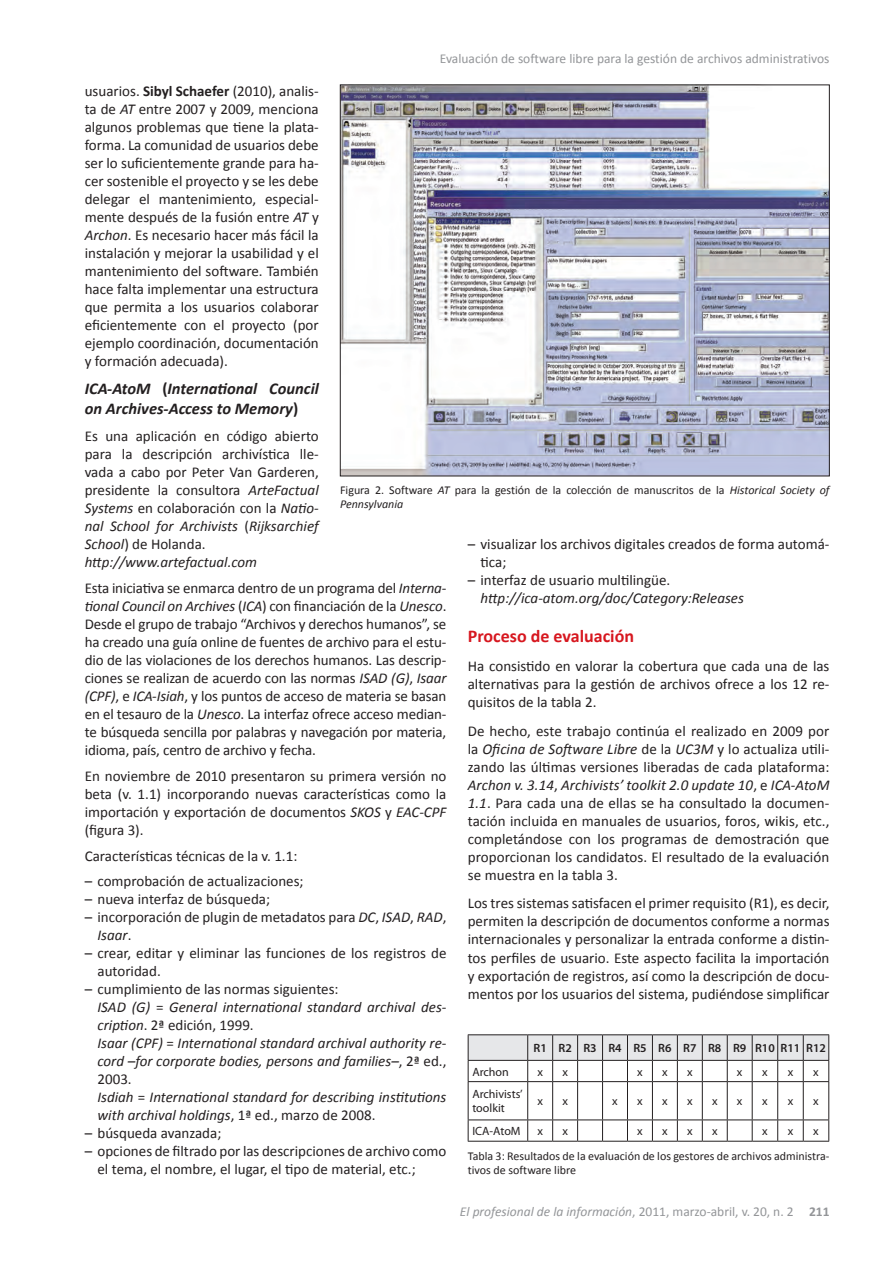
<style>
.page{position:relative;width:893px;height:1263px;background:#fff}
.page>*{position:absolute;margin:0;border:0;box-sizing:border-box;transform-origin:0 0}
.t1{font:700 18px "Calibri";color:#d7171f}
.t2{font:italic 700 16.5px/19.8px "Calibri";color:#231f20}
.t3{font:15px/18px "Calibri";color:#231f20;text-align:justify}
.t4{font:italic 15px/18px "Calibri";color:#231f20}
.t5{font:13.5px "Calibri";color:#939598}
.t6{font:italic 13.5px "Calibri";color:#939598}
.t7{font:12px/14.4px "Calibri";color:#231f20}
.t8{font:12px/14.4px "Myriad Pro";color:#231f20}
.t9{font:600 12px "Myriad Pro";color:#231f20}
.s1{font-weight:700}
.s2{font-style:italic}
.s3{font-style:normal}
.s4{font-weight:700;font-style:normal}
</style>
<div class="page">
<img style="left:342px;top:87px;width:485px;height:387px">
<hr style="left:467px;top:1081px;width:1px;height:38px;background:#231f20">
<hr style="left:527px;top:1081px;width:1px;height:38px;background:#231f20">
<hr style="left:552px;top:1081px;width:1px;height:38px;background:#231f20">
<hr style="left:577px;top:1081px;width:1px;height:38px;background:#231f20">
<hr style="left:602px;top:1081px;width:1px;height:38px;background:#231f20">
<hr style="left:627px;top:1081px;width:1px;height:38px;background:#231f20">
<hr style="left:651px;top:1081px;width:1px;height:38px;background:#231f20">
<hr style="left:676px;top:1081px;width:1px;height:38px;background:#231f20">
<hr style="left:701px;top:1081px;width:1px;height:38px;background:#231f20">
<hr style="left:726px;top:1081px;width:1px;height:38px;background:#231f20">
<hr style="left:751px;top:1081px;width:1px;height:38px;background:#231f20">
<hr style="left:777px;top:1081px;width:1px;height:38px;background:#231f20">
<svg style="left:467px;top:1034px;width:362px;height:47px"></svg>
<hr style="left:802px;top:1081px;width:1px;height:38px;background:#231f20">
<hr style="left:828px;top:1081px;width:1px;height:38px;background:#231f20">
<hr style="left:467px;top:1119px;width:60px;height:1px;background:#231f20">
<svg style="left:467px;top:1119px;width:1px;height:21px"></svg>
<hr style="left:467px;top:1140px;width:60px;height:1px;background:#231f20">
<svg style="left:527px;top:1119px;width:302px;height:22px"></svg>
<p class="t5" style="left:439px;top:50px;width:391px">Evaluación de software libre para la gestión de archivos administrativos</p>
<p class="t3" style="left:85px;top:82px;width:235px">usuarios. <span class="s1">Sibyl Schaefer</span> (2010), analis&shy;ta de <span class="s2">AT</span> entre 2007 y 2009, menciona algunos problemas que tiene la plata&shy;forma. La comunidad de usuarios debe ser lo suficientemente grande para ha&shy;cer sostenible el proyecto y se les debe delegar el mantenimiento, especial&shy;mente después de la fusión entre <span class="s2">AT</span> y <span class="s2">Archon</span>. Es necesario hacer más fácil la instalación y mejorar la usabilidad y el mantenimiento del software. También hace falta implementar una estructura que permita a los usuarios colaborar eficientemente con el proyecto (por ejemplo coordinación, documentación y formación adecuada).</p>
<p class="t2" style="left:85px;top:379px;width:235px">ICA-AtoM <span class="s3">(</span>International Council on Archives-Access to Memory<span class="s3">)</span></p>
<p class="t3" style="left:85px;top:427px;width:235px;text-align:left">Es una aplicación en código abierto para la descripción archivística lle&shy;vada a cabo por Peter Van Garderen, presidente la consultora <span class="s2">ArteFactual Systems</span> en colaboración con la <span class="s2">Natio&shy;nal School for Archivists</span> (<span class="s2">Rijksarchief School</span>) de Holanda. <span class="s2">http://www.artefactual.com</span></p>
<p class="t3" style="left:85px;top:579px;width:363px">Esta iniciativa se enmarca dentro de un programa del <span class="s2">Interna&shy;tional Council on Archives</span> (<span class="s2">ICA</span>) con financiación de la <span class="s2">Unesco</span>.<br>Desde el grupo de trabajo “Archivos y derechos humanos”, se ha creado una guía online de fuentes de archivo para el estu&shy;dio de las violaciones de los derechos humanos. Las descrip&shy;ciones se realizan de acuerdo con las normas <span class="s2">ISAD (G)</span>, <span class="s2">Isaar (CPF)</span>, e <span class="s2">ICA-Isiah</span>, y los puntos de acceso de materia se basan en el tesauro de la <span class="s2">Unesco</span>. La interfaz ofrece acceso median&shy;te búsqueda sencilla por palabras y navegación por materia, idioma, país, centro de archivo y fecha.</p>
<p class="t3" style="left:85px;top:767px;width:363px">En noviembre de 2010 presentaron su primera versión no beta (v. 1.1) incorporando nuevas características como la importación y exportación de documentos <span class="s2">SKOS</span> y <span class="s2">EAC-CPF </span>(figura 3).</p>
<p class="t3" style="left:85px;top:847px;width:214px">Características técnicas de la v. 1.1:</p>
<p class="t3" style="left:85px;top:871px;width:220px">– comprobación de actualizaciones;</p>
<p class="t3" style="left:85px;top:889px;width:187px">– nueva interfaz de búsqueda;</p>
<p class="t3" style="left:97px;top:907px;width:350px;text-indent:-13px">– incorporación de plugin de metadatos para <span class="s2">DC</span>, <span class="s2">ISAD</span>, <span class="s2">RAD</span>,<br><span class="s2">Isaar</span>.</p>
<p class="t3" style="left:97px;top:943px;width:350px;text-indent:-13px">– crear, editar y eliminar las funciones de los registros de autoridad.</p>
<p class="t4" style="left:97px;top:979px;width:350px;text-indent:-13px"><span class="s3">– cumplimiento de las normas siguientes:<br></span>ISAD (G) <span class="s3">=</span> General international standard archival des&shy;cription<span class="s3">. 2ª edición, 1999.<br></span>Isaar (CPF) <span class="s3">=</span> International standard archival authority re&shy;cord –for corporate bodies, persons and families–<span class="s3">, 2ª ed., 2003.<br></span>Isdiah <span class="s3">=</span> International standard for describing institutions with archival holdings<span class="s3">, 1ª ed., marzo de 2008.</span></p>
<p class="t3" style="left:85px;top:1123px;width:138px">– búsqueda avanzada;</p>
<p class="t3" style="left:97px;top:1141px;width:350px;text-indent:-13px">– opciones de filtrado por las descripciones de archivo como el tema, el nombre, el lugar, el tipo de material, etc.;</p>
<p class="t7" style="left:340px;top:482px;width:490px">Figura 2. Software <span class="s2">AT</span> para la gestión de la colección de manuscritos de la <span class="s2">Historical Society of<br>Pennsylvania</span></p>
<p class="t3" style="left:480px;top:534px;width:350px;text-indent:-13px">– visualizar los archivos digitales creados de forma automá&shy;tica;</p>
<p class="t3" style="left:467px;top:570px;width:204px">– interfaz de usuario multilingüe.</p>
<p class="t4" style="left:480px;top:588px;width:265px">http://ica-atom.org/doc/Category:Releases</p>
<p class="t1" style="left:467px;top:624px;width:168px">Proceso de evaluación</p>
<p class="t3" style="left:467px;top:657px;width:363px">Ha consistido en valorar la cobertura que cada una de las alternativas para la gestión de archivos ofrece a los 12 re&shy;quisitos de la tabla 2.</p>
<p class="t3" style="left:467px;top:721px;width:363px">De hecho, este trabajo continúa el realizado en 2009 por la <span class="s2">Oficina de Software Libre</span> de la <span class="s2">UC3M</span> y lo actualiza utili&shy;zando las últimas versiones liberadas de cada plataforma:<br><span class="s2">Archon v. 3.14</span>, <span class="s2">Archivists’ toolkit 2.0 update 10</span>, e <span class="s2">ICA-AtoM 1.1</span>. Para cada una de ellas se ha consultado la documen&shy;tación incluida en manuales de usuarios, foros, wikis, etc., completándose con los programas de demostración que proporcionan los candidatos. El resultado de la evaluación se muestra en la tabla 3.</p>
<p class="t3" style="left:467px;top:894px;width:363px">Los tres sistemas satisfacen el primer requisito (R1), es decir, permiten la descripción de documentos conforme a normas internacionales y personalizar la entrada conforme a distin&shy;tos perfiles de usuario. Este aspecto facilita la importación y exportación de registros, así como la descripción de docu&shy;mentos por los usuarios del sistema, pudiéndose simplificar</p>
<p class="t9" style="left:533px;top:1040px;width:294px">R1 R2 R3 R4 R5 R6 R7 R8 R9 R10 R11 R12</p>
<p class="t8" style="left:472px;top:1063px;width:38px">Archon</p>
<p class="t8" style="left:537px;top:1063px;width:7px">x</p>
<p class="t8" style="left:562px;top:1063px;width:7px">x</p>
<p class="t8" style="left:637px;top:1063px;width:7px">x</p>
<p class="t8" style="left:661px;top:1063px;width:7px">x</p>
<p class="t8" style="left:686px;top:1063px;width:7px">x</p>
<p class="t8" style="left:736px;top:1063px;width:7px">x</p>
<p class="t8" style="left:761px;top:1063px;width:7px">x</p>
<p class="t8" style="left:787px;top:1063px;width:7px">x</p>
<p class="t8" style="left:812px;top:1063px;width:7px">x</p>
<p class="t8" style="left:472px;top:1086px;width:52px">Archivists’ toolkit</p>
<p class="t8" style="left:537px;top:1093px;width:7px">x</p>
<p class="t8" style="left:562px;top:1093px;width:7px">x</p>
<p class="t8" style="left:612px;top:1093px;width:7px">x</p>
<p class="t8" style="left:637px;top:1093px;width:7px">x</p>
<p class="t8" style="left:661px;top:1093px;width:7px">x</p>
<p class="t8" style="left:686px;top:1093px;width:7px">x</p>
<p class="t8" style="left:711px;top:1093px;width:7px">x</p>
<p class="t8" style="left:736px;top:1093px;width:7px">x</p>
<p class="t8" style="left:761px;top:1093px;width:7px">x</p>
<p class="t8" style="left:787px;top:1093px;width:7px">x</p>
<p class="t8" style="left:812px;top:1093px;width:7px">x</p>
<p class="t8" style="left:472px;top:1123px;width:50px">ICA-AtoM</p>
<p class="t8" style="left:537px;top:1123px;width:7px">x</p>
<p class="t8" style="left:562px;top:1123px;width:7px">x</p>
<p class="t8" style="left:637px;top:1123px;width:7px">x</p>
<p class="t8" style="left:661px;top:1123px;width:7px">x</p>
<p class="t8" style="left:686px;top:1123px;width:7px">x</p>
<p class="t8" style="left:711px;top:1123px;width:7px">x</p>
<p class="t8" style="left:761px;top:1123px;width:7px">x</p>
<p class="t8" style="left:787px;top:1123px;width:7px">x</p>
<p class="t8" style="left:812px;top:1123px;width:7px">x</p>
<p class="t7" style="left:467px;top:1148px;width:363px">Tabla 3: Resultados de la evaluación de los gestores de archivos administra&shy;tivos de software libre</p>
<p class="t6" style="left:459px;top:1202px;width:371px">El profesional de la información<span class="s3">, 2011, marzo-abril, v. 20, n. 2</span> <span class="s4">211</span></p>
</div>
